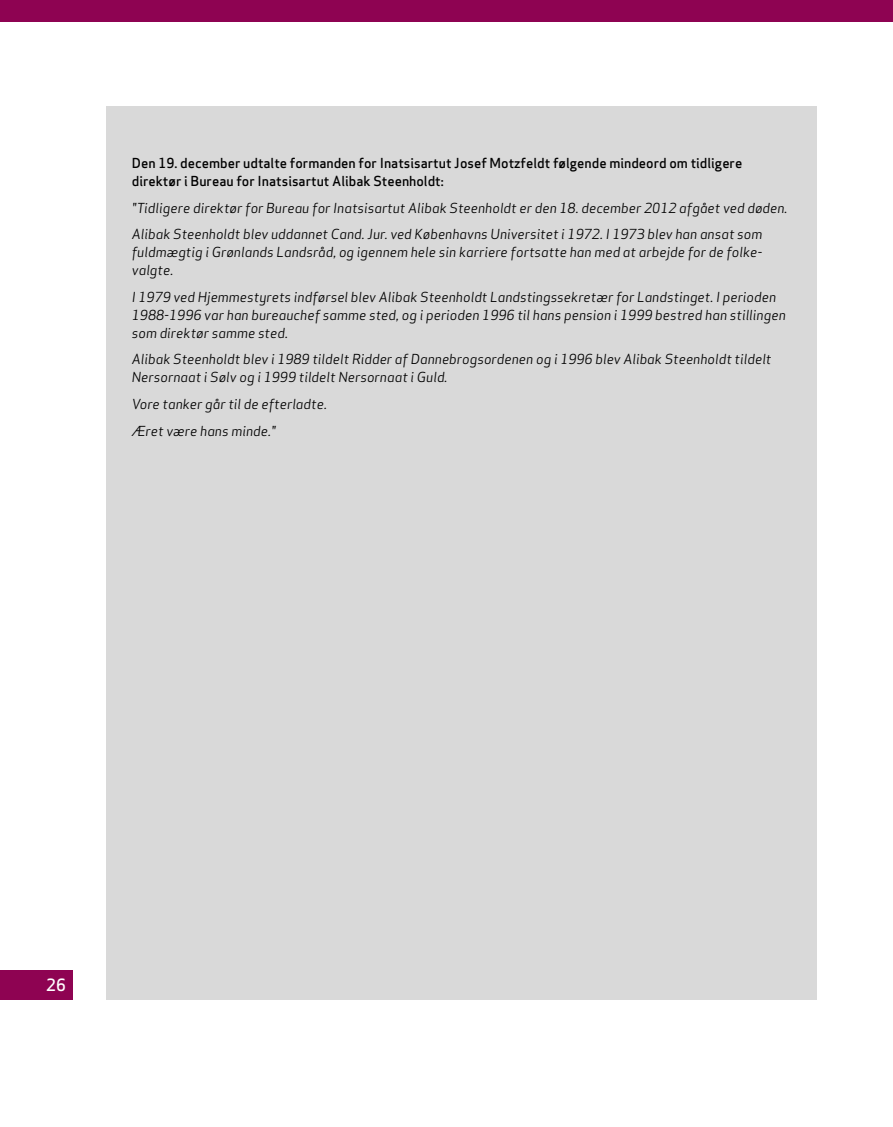
<style>
.page{position:relative;width:893px;height:1127px;background:#fff}
.page>*{position:absolute;margin:0;border:0;box-sizing:border-box;transform-origin:0 0}
.t1{font:500 16.5px "Apex Sans";color:#fff}
.t2{font:italic 13.5px/18px "Apex Sans";color:#000}
.t3{font:500 13.5px/18px "Apex Sans";color:#000}
</style>
<div class="page">
<div style="left:0;top:0;width:893px;height:21px;background:#8e0352"></div>
<div style="left:0;top:969px;width:72px;height:30px;background:#8e0352"></div>
<div style="left:106px;top:106px;width:710px;height:893px;background:#d9d9d9"></div>
<p class="t3" style="left:132px;top:153px;width:612px">Den 19. december udtalte formanden for I natsisartut Josef Motzfeldt følgende mindeord om tidligere direktør i Bureau for I natsisartut Alibak Steenholdt:</p>
<p class="t2" style="left:132px;top:193px;width:657px;line-height:26.5px">"Tidligere direktør for Bureau for Inatsisartut Alibak Steenholdt er den 18. december 2012 afgået ved døden.<br>Alibak Steenholdt blev uddannet Cand. Jur. ved Københavns Universitet i 1972. I 1973 blev han ansat som</p>
<p class="t2" style="left:132px;top:242px;width:632px">fuldmægtig i Grønlands Landsråd, og igennem hele sin karriere fortsatte han med at arbejde for de folke&shy;valgte.</p>
<p class="t2" style="left:132px;top:287px;width:655px">I 1979 ved Hjemmestyrets indførsel blev Alibak Steenholdt Landstingssekretær for Landstinget. I perioden<br>1988-1996 var han bureauchef samme sted, og i perioden 1996 til hans pension i 1999 bestred han stillingen som direktør samme sted.</p>
<p class="t2" style="left:132px;top:349px;width:641px">Alibak Steenholdt blev i 1989 tildelt Ridder af Dannebrogsordenen og i 1996 blev Alibak Steenholdt tildelt<br>Nersornaat i Sølv og i 1999 tildelt Nersornaat i Guld.</p>
<p class="t2" style="left:132px;top:389px;width:197px;line-height:26.5px">Vore tanker går til de efterladte.<br>Æret være hans minde."</p>
<p class="t1" style="left:46px;top:970px;width:21px">26</p>
</div>
